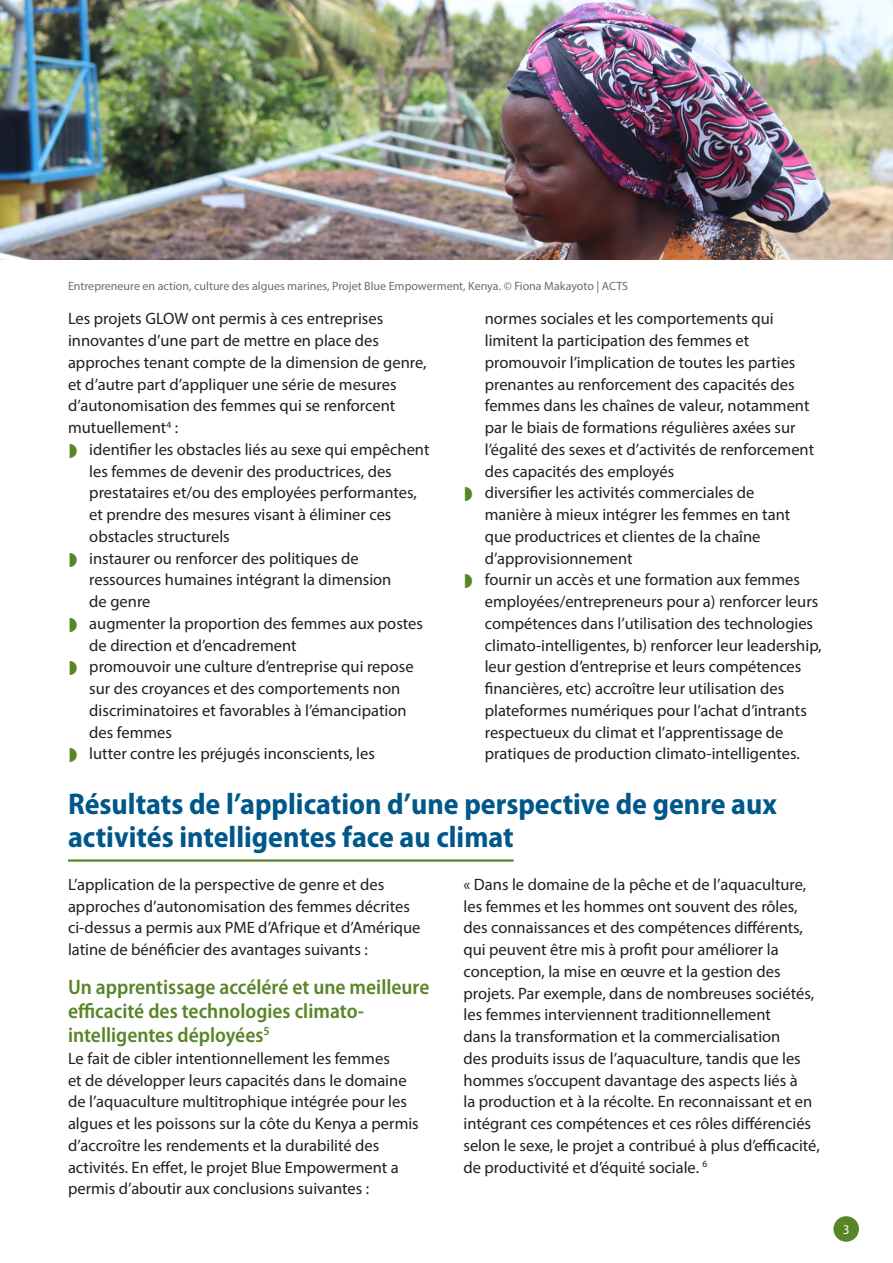
<style>
.page{position:relative;width:893px;height:1263px;background:#fff}
.page>*{position:absolute;margin:0;border:0;box-sizing:border-box;transform-origin:0 0}
.t1{font:700 semi-condensed 30px/33px "Myriad Pro";color:#005789}
.t2{font:600 semi-condensed 21px/24px "Myriad Pro";color:#588527}
.t3{font:16.5px/21.8px "Myriad Pro";color:#231f20}
.t4{font:semi-condensed 13.5px "Myriad Pro";color:#fff}
.t5{font:12px "Myriad Pro";color:#6c6d70}
</style>
<div class="page">
<hr style="left:0;top:1108px;width:1px;height:155px;background:#231f20">
<hr style="left:68px;top:859px;width:446px;height:3px;background:#588527">
<img style="left:0;top:0;width:893px;height:259px">
<div style="left:833px;top:1216px;width:26px;height:26px;background:#588527;border-radius:50%"></div>
<p class="t5" style="left:68px;top:279px;width:562px">Entrepreneure en action, culture des algues marines, Projet Blue Empowerment, Kenya. © Fiona Makayoto | ACTS</p>
<p class="t3" style="left:68px;top:308px;width:360px">Les projets GLOW ont permis à ces entreprises innovantes d’une part de mettre en place des approches tenant compte de la dimension de genre, et d’autre part d’appliquer une série de mesures d’autonomisation des femmes qui se renforcent mutuellement<sup>4</sup> :</p>
<p class="t3" style="left:89px;top:438px;width:342px">identifier les obstacles liés au sexe qui empêchent les femmes de devenir des productrices, des prestataires et/ou des employées performantes, et prendre des mesures visant à éliminer ces obstacles structurels<br>instaurer ou renforcer des politiques de ressources humaines intégrant la dimension<br>de genre<br>augmenter la proportion des femmes aux postes de direction et d’encadrement<br>promouvoir une culture d’entreprise qui repose sur des croyances et des comportements non discriminatoires et favorables à l’émancipation des femmes<br>lutter contre les préjugés inconscients, les</p>
<p class="t3" style="left:485px;top:308px;width:338px">normes sociales et les comportements qui limitent la participation des femmes et promouvoir l’implication de toutes les parties prenantes au renforcement des capacités des femmes dans les chaînes de valeur, notamment par le biais de formations régulières axées sur l’égalité des sexes et d’activités de renforcement des capacités des employés<br>diversifier les activités commerciales de<br>manière à mieux intégrer les femmes en tant<br>que productrices et clientes de la chaîne d’approvisionnement<br>fournir un accès et une formation aux femmes employées/entrepreneurs pour a) renforcer leurs compétences dans l’utilisation des technologies climato-intelligentes, b) renforcer leur leadership, leur gestion d’entreprise et leurs compétences financières, etc) accroître leur utilisation des plateformes numériques pour l’achat d’intrants respectueux du climat et l’apprentissage de pratiques de production climato-intelligentes.</p>
<h1 class="t1" style="left:68px;top:786px;width:710px">Résultats de l’application d’une perspective de genre aux activités intelligentes face au climat</h1>
<p class="t3" style="left:68px;top:873px;width:354px">L’application de la perspective de genre et des approches d’autonomisation des femmes décrites ci-dessus a permis aux PME d’Afrique et d’Amérique latine de bénéficier des avantages suivants :</p>
<p class="t2" style="left:68px;top:975px;width:363px">Un apprentissage accéléré et une meilleure efficacité des technologies climato&shy;intelligentes déployées<sup>5</sup></p>
<p class="t3" style="left:68px;top:1047px;width:352px">Le fait de cibler intentionnellement les femmes<br>et de développer leurs capacités dans le domaine de l’aquaculture multitrophique intégrée pour les algues et les poissons sur la côte du Kenya a permis d’accroître les rendements et la durabilité des activités. En effet, le projet Blue Empowerment a permis d’aboutir aux conclusions suivantes :</p>
<p class="t3" style="left:463px;top:873px;width:358px">« Dans le domaine de la pêche et de l’aquaculture, les femmes et les hommes ont souvent des rôles, des connaissances et des compétences différents, qui peuvent être mis à profit pour améliorer la conception, la mise en œuvre et la gestion des projets. Par exemple, dans de nombreuses sociétés, les femmes interviennent traditionnellement<br>dans la transformation et la commercialisation<br>des produits issus de l’aquaculture, tandis que les hommes s’occupent davantage des aspects liés à<br>la production et à la récolte. En reconnaissant et en intégrant ces compétences et ces rôles différenciés selon le sexe, le projet a contribué à plus d’efficacité, de productivité et d’équité sociale. <sup>6</sup></p>
<p class="t4" style="left:843px;top:1222px;width:8px">3</p>
</div>
